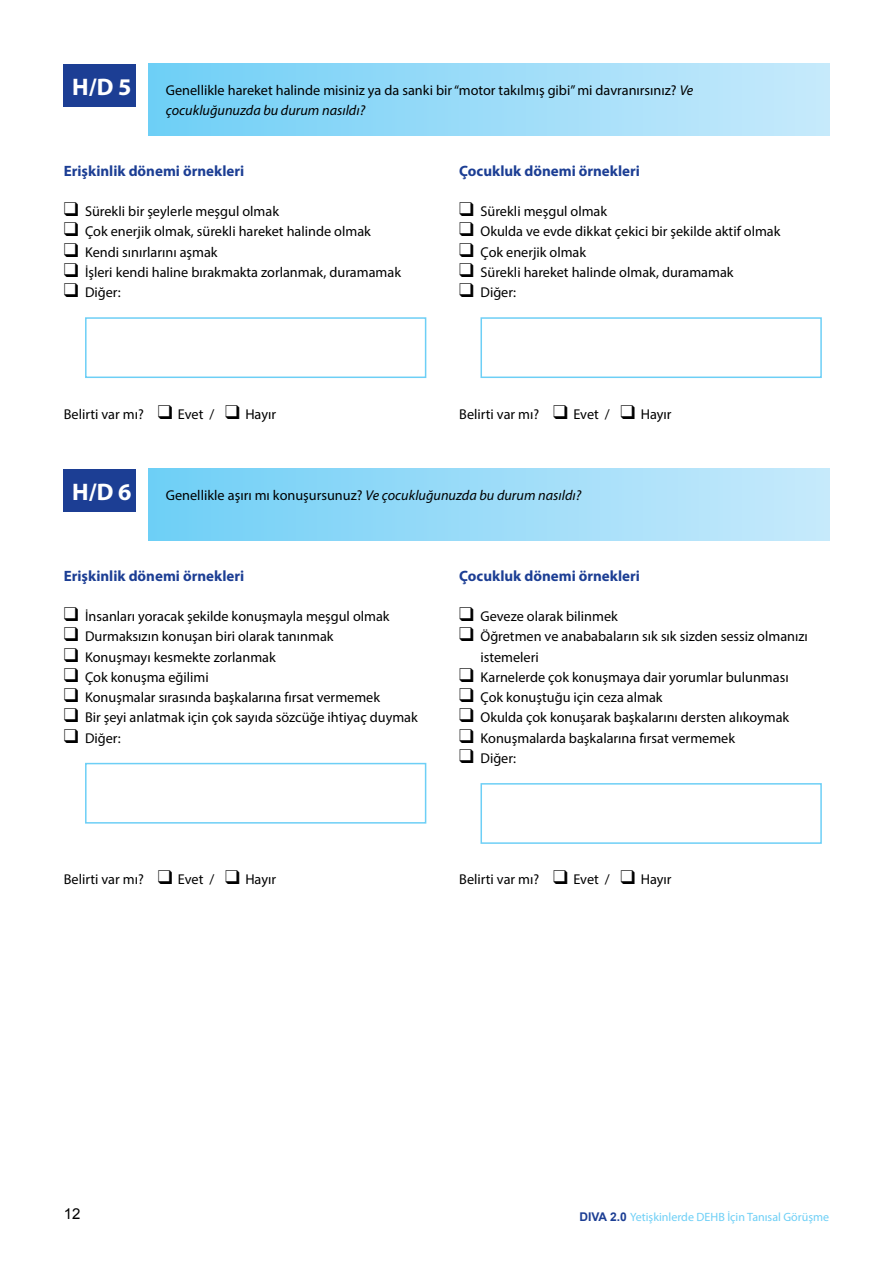
<style>
.page{position:relative;width:893px;height:1263px;background:#fff}
.page>*{position:absolute;margin:0;border:0;box-sizing:border-box;transform-origin:0 0}
.t1{font:700 24px "Myriad Pro";color:#fff}
.t2{font:700 15px "Myriad Pro";color:#1c3e94}
.t3{font:15px "Arial";color:#000}
.t4{font:14.25px/20.2px "Myriad Pro";color:#000}
.t5{font:italic 14.25px "Myriad Pro";color:#000}
.t6{font:12px "Myriad Pro";color:#6dcff6}
.s1{font-style:italic}
.s2{font-style:normal}
.s3{font-family:"Arial";font-weight:700;color:#1c3e94}
</style>
<div class="page">
<div style="left:64px;top:64px;width:72px;height:42px;background:#1c3e94"></div>
<div style="left:64px;top:469px;width:72px;height:42px;background:#1c3e94"></div>
<div style="left:149px;top:64px;width:680px;height:71px;background:linear-gradient(to right,#6fcff6,#c7eafb)"></div>
<div style="left:149px;top:469px;width:680px;height:71px;background:linear-gradient(to right,#6fcff6,#c7eafb)"></div>
<div style="left:85px;top:317px;width:341px;height:61px;background:#fff;border:2px solid #6dcff6"></div>
<div style="left:85px;top:763px;width:341px;height:61px;background:#fff;border:2px solid #6dcff6"></div>
<div style="left:480px;top:317px;width:342px;height:61px;background:#fff;border:2px solid #6dcff6"></div>
<div style="left:480px;top:783px;width:342px;height:61px;background:#fff;border:2px solid #6dcff6"></div>
<h1 class="t1" style="left:72px;top:71px;width:61px">H/D 5</h1>
<p class="t4" style="left:166px;top:79px;width:529px">Genellikle hareket halinde misiniz ya da sanki bir “motor takılmış gibi” mi davranırsınız? <span class="s1">Ve çocukluğunuzda bu durum nasıldı?</span></p>
<p class="t2" style="left:64px;top:161px;width:182px">Erişkinlik dönemi örnekleri</p>
<p class="t4" style="left:64px;top:201px;width:217px">❑ Sürekli bir şeylerle meşgul olmak</p>
<p class="t4" style="left:64px;top:221px;width:309px">❑ Çok enerjik olmak, sürekli hareket halinde olmak</p>
<p class="t4" style="left:64px;top:241px;width:155px">❑ Kendi sınırlarını aşmak</p>
<p class="t4" style="left:64px;top:262px;width:339px">❑ İşleri kendi haline bırakmakta zorlanmak, duramamak</p>
<p class="t4" style="left:64px;top:282px;width:58px">❑ Diğer:</p>
<p class="t4" style="left:64px;top:403px;width:214px">Belirti var mı? ❑ Evet / ❑ Hayır</p>
<p class="t2" style="left:459px;top:161px;width:182px">Çocukluk dönemi örnekleri</p>
<p class="t4" style="left:459px;top:201px;width:149px">❑ Sürekli meşgul olmak</p>
<p class="t4" style="left:459px;top:221px;width:323px">❑ Okulda ve evde dikkat çekici bir şekilde aktif olmak</p>
<p class="t4" style="left:459px;top:241px;width:128px">❑ Çok enerjik olmak</p>
<p class="t4" style="left:459px;top:262px;width:276px">❑ Sürekli hareket halinde olmak, duramamak</p>
<p class="t4" style="left:459px;top:282px;width:58px">❑ Diğer:</p>
<p class="t4" style="left:459px;top:403px;width:214px">Belirti var mı? ❑ Evet / ❑ Hayır</p>
<h1 class="t1" style="left:72px;top:476px;width:61px">H/D 6</h1>
<p class="t5" style="left:166px;top:486px;width:417px"><span class="s2">Genellikle aşırı mı konuşursunuz?</span> Ve çocukluğunuzda bu durum nasıldı?</p>
<p class="t2" style="left:64px;top:566px;width:182px">Erişkinlik dönemi örnekleri</p>
<p class="t4" style="left:64px;top:606px;width:327px">❑ İnsanları yoracak şekilde konuşmayla meşgul olmak</p>
<p class="t4" style="left:64px;top:626px;width:271px">❑ Durmaksızın konuşan biri olarak tanınmak</p>
<p class="t4" style="left:64px;top:646px;width:213px">❑ Konuşmayı kesmekte zorlanmak</p>
<p class="t4" style="left:64px;top:667px;width:146px">❑ Çok konuşma eğilimi</p>
<p class="t4" style="left:64px;top:687px;width:318px">❑ Konuşmalar sırasında başkalarına fırsat vermemek</p>
<p class="t4" style="left:64px;top:707px;width:356px">❑ Bir şeyi anlatmak için çok sayıda sözcüğe ihtiyaç duymak</p>
<p class="t4" style="left:64px;top:727px;width:58px">❑ Diğer:</p>
<p class="t2" style="left:459px;top:566px;width:182px">Çocukluk dönemi örnekleri</p>
<p class="t4" style="left:459px;top:606px;width:160px">❑ Geveze olarak bilinmek</p>
<p class="t4" style="left:480px;top:626px;width:329px;text-indent:-21px">❑ Öğretmen ve anababaların sık sık sizden sessiz olmanızı istemeleri</p>
<p class="t4" style="left:459px;top:667px;width:331px">❑ Karnelerde çok konuşmaya dair yorumlar bulunması</p>
<p class="t4" style="left:459px;top:687px;width:205px">❑ Çok konuştuğu için ceza almak</p>
<p class="t4" style="left:459px;top:707px;width:331px">❑ Okulda çok konuşarak başkalarını dersten alıkoymak</p>
<p class="t4" style="left:459px;top:727px;width:277px">❑ Konuşmalarda başkalarına fırsat vermemek</p>
<p class="t4" style="left:459px;top:748px;width:58px">❑ Diğer:</p>
<p class="t4" style="left:64px;top:869px;width:214px">Belirti var mı? ❑ Evet / ❑ Hayır</p>
<p class="t4" style="left:459px;top:869px;width:214px">Belirti var mı? ❑ Evet / ❑ Hayır</p>
<p class="t3" style="left:64px;top:1203px;width:18px">12</p>
<p class="t6" style="left:579px;top:1209px;width:251px"><span class="s3">DIVA 2.0</span> Yetişkinlerde DEHB İçin Tanısal Görüşme</p>
</div>
